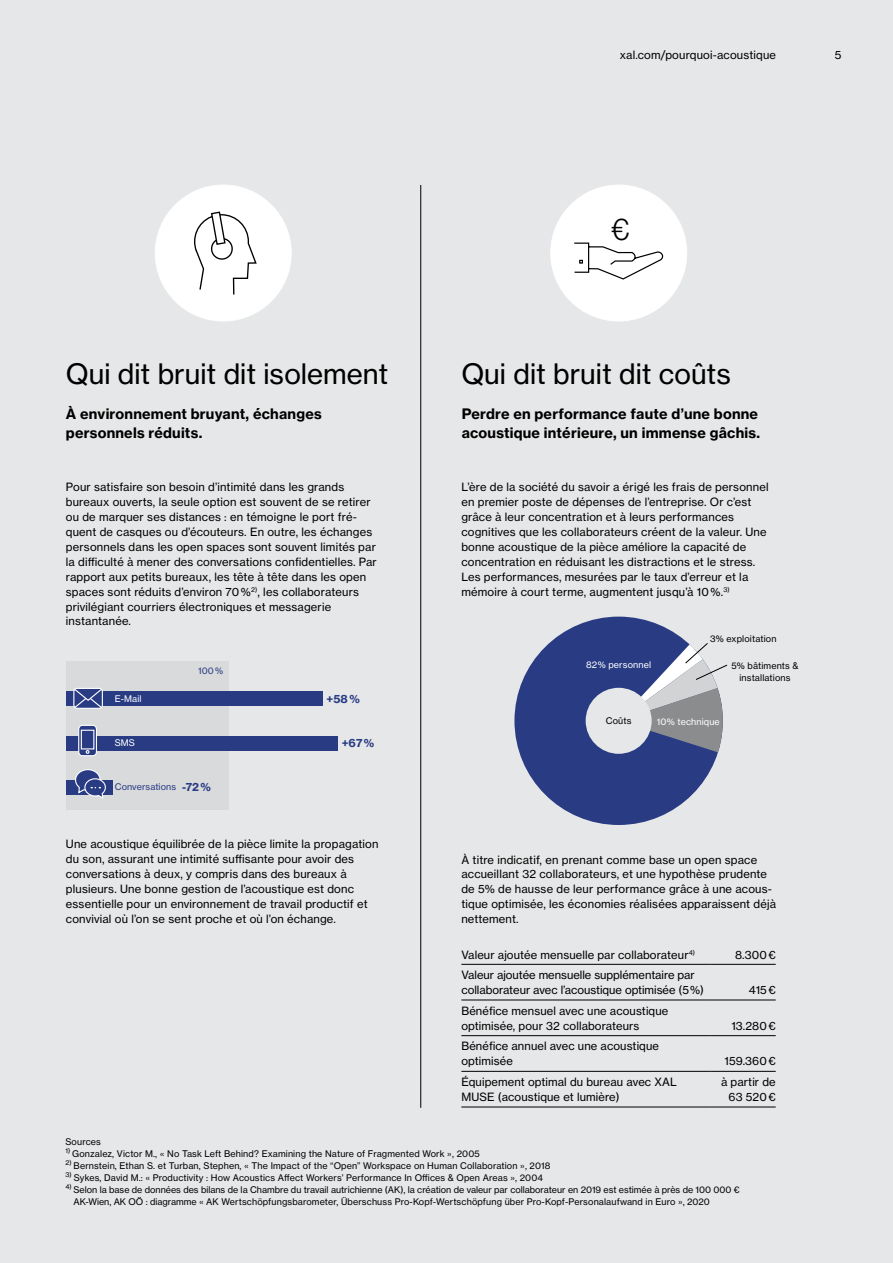
<style>
.page{position:relative;width:893px;height:1263px;background:#e6e7e8}
.page>*{position:absolute;margin:0;border:0;box-sizing:border-box;transform-origin:0 0}
.t1{font:30.75px "N Haas Grotesk DS Pro 45 Lt";color:#000}
.t2{font:27.75px "N Haas Grotesk TX Pro 55 Rg";color:#000}
.t3{font:14.25px/18.8px "N Haas Grotesk TX Pro 75 Bd";letter-spacing:.015em;color:#000}
.t4{font:11.25px/14.9px "N Haas Grotesk TX Pro 55 Rg";letter-spacing:.015em;color:#000}
.t5{font:11.25px "N Haas Grotesk TX Pro 75 Bd";color:#283b83}
.t6{font:9px/12px "N Haas Grotesk TX Pro 55 Rg";letter-spacing:.015em;color:#000;text-align:center}
.t7{font:9px "N Haas Grotesk TX Pro 55 Rg";letter-spacing:.015em;color:#fff}
.t8{font:9px "N Haas Grotesk TX Pro 55 Rg";letter-spacing:.01em;color:#283b83}
</style>
<div class="page">
<div style="left:155px;top:185px;width:136px;height:136px;background:#fff;border-radius:50%"></div>
<svg style="left:194px;top:211px;width:63px;height:84px"></svg>
<div style="left:551px;top:185px;width:136px;height:136px;background:#fff;border-radius:50%"></div>
<svg style="left:574px;top:242px;width:90px;height:38px"></svg>
<hr style="left:461px;top:964px;width:249px;height:1px;background:#000">
<hr style="left:710px;top:964px;width:66px;height:1px;background:#000">
<hr style="left:461px;top:1000px;width:249px;height:1px;background:#000">
<hr style="left:710px;top:1000px;width:66px;height:1px;background:#000">
<hr style="left:461px;top:1035px;width:249px;height:1px;background:#000">
<hr style="left:710px;top:1035px;width:66px;height:1px;background:#000">
<hr style="left:461px;top:1071px;width:249px;height:1px;background:#000">
<hr style="left:710px;top:1071px;width:66px;height:1px;background:#000">
<hr style="left:461px;top:1107px;width:249px;height:1px;background:#000">
<hr style="left:710px;top:1107px;width:66px;height:1px;background:#000">
<div style="left:514px;top:617px;width:209px;height:208px;background:#283b83;border-radius:50%"></div>
<div style="left:586px;top:688px;width:66px;height:66px;background:#e6e7e8;border-radius:50%"></div>
<svg style="left:619px;top:643px;width:109px;height:109px"></svg>
<div style="left:66px;top:661px;width:163px;height:149px;background:#d8dadb"></div>
<div style="left:66px;top:691px;width:256px;height:15px;background:#283b83"></div>
<div style="left:66px;top:735px;width:271px;height:15px;background:#283b83"></div>
<div style="left:66px;top:780px;width:46px;height:15px;background:#283b83"></div>
<svg style="left:78px;top:725px;width:20px;height:32px"></svg>
<svg style="left:73px;top:688px;width:30px;height:21px"></svg>
<svg style="left:75px;top:769px;width:31px;height:30px"></svg>
<hr style="left:420px;top:185px;width:1px;height:923px;background:#000">
<p class="t4" style="left:620px;top:48px;width:158px">xal.com/pourquoi-acoustique</p>
<p class="t4" style="left:835px;top:48px;width:9px">5</p>
<h2 class="t2" style="left:66px;top:357px;width:324px">Qui dit bruit dit isolement</h2>
<p class="t3" style="left:66px;top:404px;width:257px">À environnement bruyant, échanges personnels réduits.</p>
<p class="t4" style="left:66px;top:480px;width:312px">Pour satisfaire son besoin d’intimité dans les grands bureaux ouverts, la seule option est souvent de se retirer ou de marquer ses distances : en témoigne le port fré&shy;quent de casques ou d’écouteurs. En outre, les échanges personnels dans les open spaces sont souvent limités par la difficulté à mener des conversations confidentielles. Par rapport aux petits bureaux, les tête à tête dans les open spaces sont réduits d’environ 70 %<sup>2)</sup>, les collaborateurs privilégiant courriers électroniques et messagerie instantanée.</p>
<p class="t8" style="left:198px;top:666px;width:27px">100 %</p>
<p class="t7" style="left:115px;top:693px;width:28px">E-Mail</p>
<p class="t7" style="left:115px;top:737px;width:22px">SMS</p>
<p class="t8" style="left:115px;top:781px;width:63px">Conversations</p>
<p class="t5" style="left:182px;top:780px;width:30px">-72 %</p>
<p class="t5" style="left:326px;top:691px;width:35px">+58 %</p>
<p class="t5" style="left:342px;top:736px;width:34px">+67 %</p>
<p class="t4" style="left:66px;top:837px;width:314px">Une acoustique équilibrée de la pièce limite la propagation du son, assurant une intimité suffisante pour avoir des conversations à deux, y compris dans des bureaux à plusieurs. Une bonne gestion de l’acoustique est donc essentielle pour un environnement de travail productif et convivial où l’on se sent proche et où l’on échange.</p>
<h1 class="t1" style="left:611px;top:212px;width:20px">€</h1>
<h2 class="t2" style="left:461px;top:357px;width:271px">Qui dit bruit dit coûts</h2>
<p class="t3" style="left:462px;top:404px;width:300px">Perdre en performance faute d’une bonne acoustique intérieure, un immense gâchis.</p>
<p class="t4" style="left:461px;top:480px;width:309px">L’ère de la société du savoir a érigé les frais de personnel en premier poste de dépenses de l’entreprise. Or c’est grâce à leur concentration et à leurs performances cognitives que les collaborateurs créent de la valeur. Une bonne acoustique de la pièce améliore la capacité de concentration en réduisant les distractions et le stress.<br>Les performances, mesurées par le taux d’erreur et la mémoire à court terme, augmentent jusqu’à 10 %.<sup>3)</sup></p>
<p class="t7" style="left:586px;top:659px;width:66px">82% personnel</p>
<p class="t6" style="left:710px;top:633px;width:68px">3% exploitation</p>
<p class="t6" style="left:731px;top:659px;width:68px">5% bâtiments &amp; installations</p>
<p class="t6" style="left:606px;top:715px;width:27px">Coûts</p>
<p class="t7" style="left:657px;top:716px;width:64px">10% technique</p>
<p class="t4" style="left:461px;top:852px;width:316px">À titre indicatif, en prenant comme base un open space accueillant 32 collaborateurs, et une hypothèse prudente de 5% de hausse de leur performance grâce à une acous&shy;tique optimisée, les économies réalisées apparaissent déjà nettement.</p>
<p class="t4" style="left:461px;top:947px;width:235px">Valeur ajoutée mensuelle par collaborateur<sup>4)</sup></p>
<p class="t4" style="left:735px;top:947px;width:42px">8.300 €</p>
<p class="t4" style="left:461px;top:967px;width:244px">Valeur ajoutée mensuelle supplémentaire par collaborateur avec l’acoustique optimisée (5 %)</p>
<p class="t4" style="left:749px;top:982px;width:28px">415 €</p>
<p class="t4" style="left:461px;top:1003px;width:208px">Bénéfice mensuel avec une acoustique optimisée, pour 32 collaborateurs</p>
<p class="t4" style="left:461px;top:1039px;width:199px">Bénéfice annuel avec une acoustique optimisée</p>
<p class="t4" style="left:731px;top:1018px;width:46px">13.280 €</p>
<p class="t4" style="left:724px;top:1054px;width:53px">159.360 €</p>
<p class="t4" style="left:461px;top:1074px;width:217px">Équipement optimal du bureau avec XAL<br>MUSE (acoustique et lumière)</p>
<p class="t4" style="left:721px;top:1074px;width:56px;text-align:right">à partir de<br>63 520 €</p>
<p class="t6" style="left:65px;top:1135px;width:37px">Sources</p>
<p class="t6" style="left:65px;top:1147px;width:416px"><sup>1)</sup> Gonzalez, Victor M., « No Task Left Behind? Examining the Nature of Fragmented Work », 2005</p>
<p class="t6" style="left:65px;top:1159px;width:486px"><sup>2)</sup> Bernstein, Ethan S. et Turban, Stephen, « The Impact of the “Open” Workspace on Human Collaboration », 2018</p>
<p class="t6" style="left:65px;top:1171px;width:479px"><sup>3)</sup> Sykes, David M.: « Productivity : How Acoustics Affect Workers’ Performance In Offices &amp; Open Areas », 2004</p>
<p class="t6" style="left:74px;top:1183px;width:668px;text-align:left;text-indent:-8px"><sup>4)</sup> Selon la base de données des bilans de la Chambre du travail autrichienne (AK), la création de valeur par collaborateur en 2019 est estimée à près de 100 000 €<br>AK-Wien, AK OÖ : diagramme « AK Wertschöpfungsbarometer, Überschuss Pro-Kopf-Wertschöpfung über Pro-Kopf-Personalaufwand in Euro », 2020</p>
</div>
